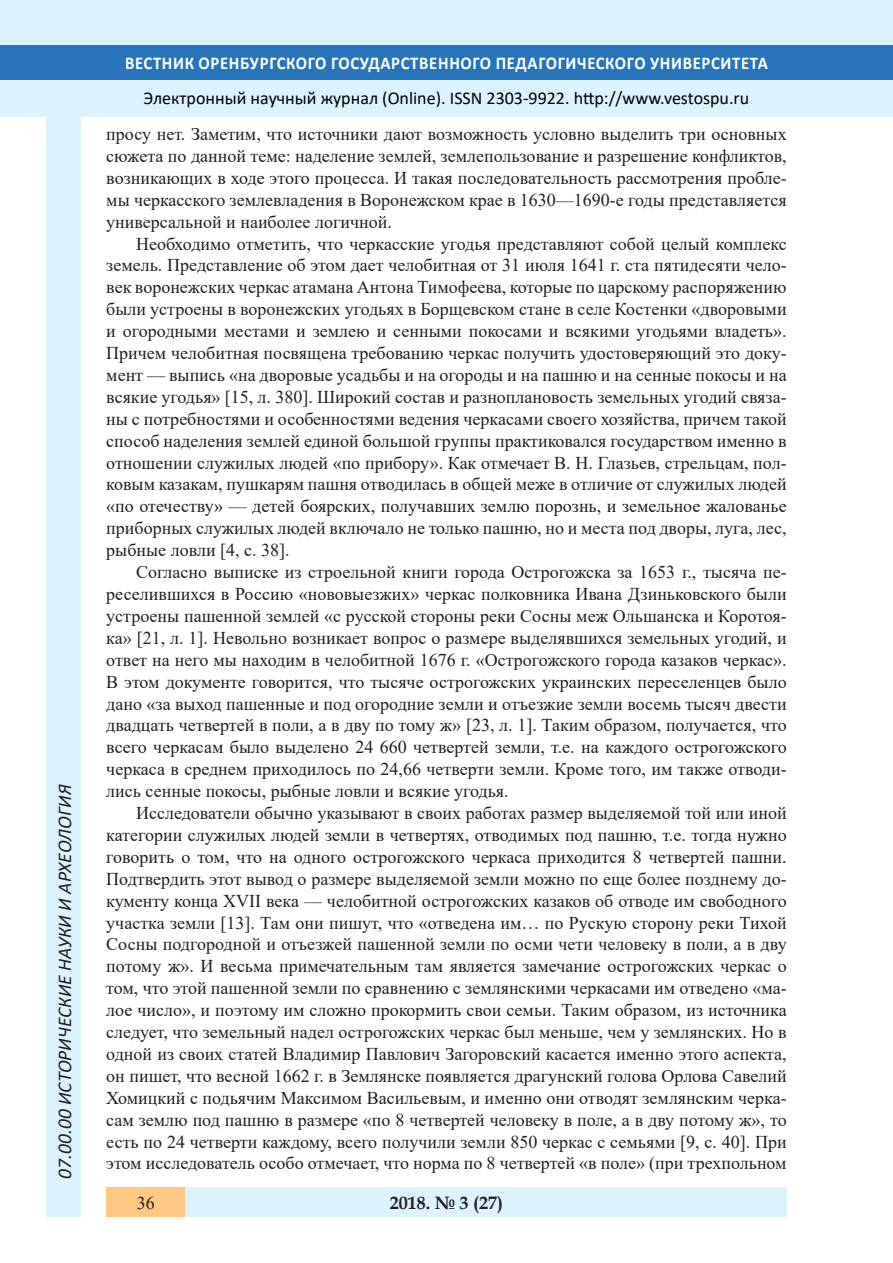
<style>
.page{position:relative;width:893px;height:1263px;background:#fff}
.page>*{position:absolute;margin:0;border:0;box-sizing:border-box;transform-origin:0 0}
.t1{font:italic 19.5px "Calibri";color:#231f20}
.Стиль2{font:18px/21.9px "Times New Roman";color:#231f20;text-align:justify}
.t2{font:18px "Calibri";color:#000}
.t3{font:700 18px "Calibri";letter-spacing:.04em;color:#fff;scale:.93 1}
.t4{font:700 18px "Book Antiqua";color:#231f20}
</style>
<div class="page">
<div style="left:0;top:0;width:893px;height:116px;background:#dcf2fc"></div>
<div style="left:0;top:45px;width:893px;height:34px;background:#2873ba"></div>
<div style="left:106px;top:1188px;width:681px;height:29px;background:#dcf2fc"></div>
<div style="left:106px;top:1188px;width:79px;height:29px;background:#fdc784"></div>
<div style="left:47px;top:116px;width:34px;height:1101px;background:#dcf2fc"></div>
<p class="t1" style="left:51px;top:1179px;width:395px;rotate:-90deg">07.00.00 ИСТОРИЧЕСКИЕ НАУКИ И АРХЕОЛОГИЯ</p>
<p class="t1" style="left:51px;top:1105px;width:206px;rotate:-90deg">БИОЛОГИЧЕСКИЕ НАУКИ</p>
<p class="t1" style="left:51px;top:1169px;width:11px;rotate:-90deg">3</p>
<p class="t3" style="left:125px;top:50px;width:693px">ВЕСТНИК ОРЕНБУРГСКОГО ГОСУДАРСТВЕННОГО ПЕДАГОГИЧЕСКОГО УНИВЕРСИТЕТА</p>
<p class="t2" style="left:144px;top:85px;width:607px">Электронный научный журнал (Online). ISSN 2303-9922. http://www.vestospu.ru</p>
<p class="t2" style="left:583px;top:85px;width:13px">t</p>
<p class="t2" style="left:583px;top:85px;width:13px">t</p>
<p class="Стиль2" style="left:106px;top:122px;width:682px">просу нет. Заметим, что источники дают возможность условно выделить три основных сюжета по данной теме: наделение землей, землепользование и разрешение конфликтов, возникающих в ходе этого процесса. И такая последовательность рассмотрения пробле&shy;мы черкасского землевладения в Воронежском крае в 1630—1690-е годы представляется универсальной и наиболее логичной.</p>
<p class="Стиль2" style="left:106px;top:232px;width:682px;text-indent:30px">Необходимо отметить, что черкасские угодья представляют собой целый комплекс земель. Представление об этом дает челобитная от 31 июля 1641 г. ста пятидесяти чело&shy;век воронежских черкас атамана Антона Тимофеева, которые по царскому распоряжению были устроены в воронежских угодьях в Борщевском стане в селе Костенки «дворовыми и огородными местами и землею и сенными покосами и всякими угодьями владеть».<br>Причем челобитная посвящена требованию черкас получить удостоверяющий это доку&shy;мент — выпись «на дворовые усадьбы и на огороды и на пашню и на сенные покосы и на всякие угодья» [15, л. 380]. Широкий состав и разноплановость земельных угодий связа&shy;ны с потребностями и особенностями ведения черкасами своего хозяйства, причем такой способ наделения землей единой большой группы практиковался государством именно в отношении служилых людей «по прибору». Как отмечает В. Н. Глазьев, стрельцам, пол&shy;ковым казакам, пушкарям пашня отводилась в общей меже в отличие от служилых людей «по отечеству» — детей боярских, получавших землю порознь, и земельное жалованье приборных служилых людей включало не только пашню, но и места под дворы, луга, лес, рыбные ловли [4, с. 38].</p>
<p class="Стиль2" style="left:106px;top:560px;width:682px;text-indent:30px">Согласно выписке из строельной книги города Острогожска за 1653 г., тысяча пе&shy;реселившихся в Россию «нововыезжих» черкас полковника Ивана Дзиньковского были устроены пашенной землей «с русской стороны реки Сосны меж Ольшанска и Коротоя&shy;ка» [21, л. 1]. Невольно возникает вопрос о размере выделявшихся земельных угодий, и ответ на него мы находим в челобитной 1676 г. «Острогожского города казаков черкас».<br>В этом документе говорится, что тысяче острогожских украинских переселенцев было дано «за выход пашенные и под огородние земли и отъезжие земли восемь тысяч двести двадцать четвертей в поли, а в дву по тому ж» [23, л. 1]. Таким образом, получается, что всего черкасам было выделено 24 660 четвертей земли, т.е. на каждого острогожского черкаса в среднем приходилось по 24,66 четверти земли. Кроме того, им также отводи&shy;лись сенные покосы, рыбные ловли и всякие угодья.</p>
<p class="Стиль2" style="left:106px;top:801px;width:682px;text-indent:30px">Исследователи обычно указывают в своих работах размер выделяемой той или иной категории служилых людей земли в четвертях, отводимых под пашню, т.е. тогда нужно говорить о том, что на одного острогожского черкаса приходится 8 четвертей пашни.<br>Подтвердить этот вывод о размере выделяемой земли можно по еще более позднему до&shy;кументу конца XVII века — челобитной острогожских казаков об отводе им свободного участка земли [13]. Там они пишут, что «отведена им… по Рускую сторону реки Тихой Сосны подгородной и отъезжей пашенной земли по осми чети человеку в поли, а в дву потому ж». И весьма примечательным там является замечание острогожских черкас о том, что этой пашенной земли по сравнению с землянскими черкасами им отведено «ма&shy;лое число», и поэтому им сложно прокормить свои семьи. Таким образом, из источника следует, что земельный надел острогожских черкас был меньше, чем у землянских. Но в одной из своих статей Владимир Павлович Загоровский касается именно этого аспекта, он пишет, что весной 1662 г. в Землянске появляется драгунский голова Орлова Савелий Хомицкий с подьячим Максимом Васильевым, и именно они отводят землянским черка&shy;сам землю под пашню в размере «по 8 четвертей человеку в поле, а в дву потому ж», то есть по 24 четверти каждому, всего получили земли 850 черкас с семьями [9, с. 40]. При этом исследователь особо отмечает, что норма по 8 четвертей «в поле» (при трехпольном</p>
<p class="t4" style="left:390px;top:1190px;width:115px">2018. № 3 (27)</p>
<p class="Стиль2" style="left:137px;top:1191px;width:19px">36</p>
<p class="t4" style="left:460px;top:1190px;width:39px">2 6</p>
<p class="t4" style="left:460px;top:1190px;width:39px">1 5</p>
</div>
